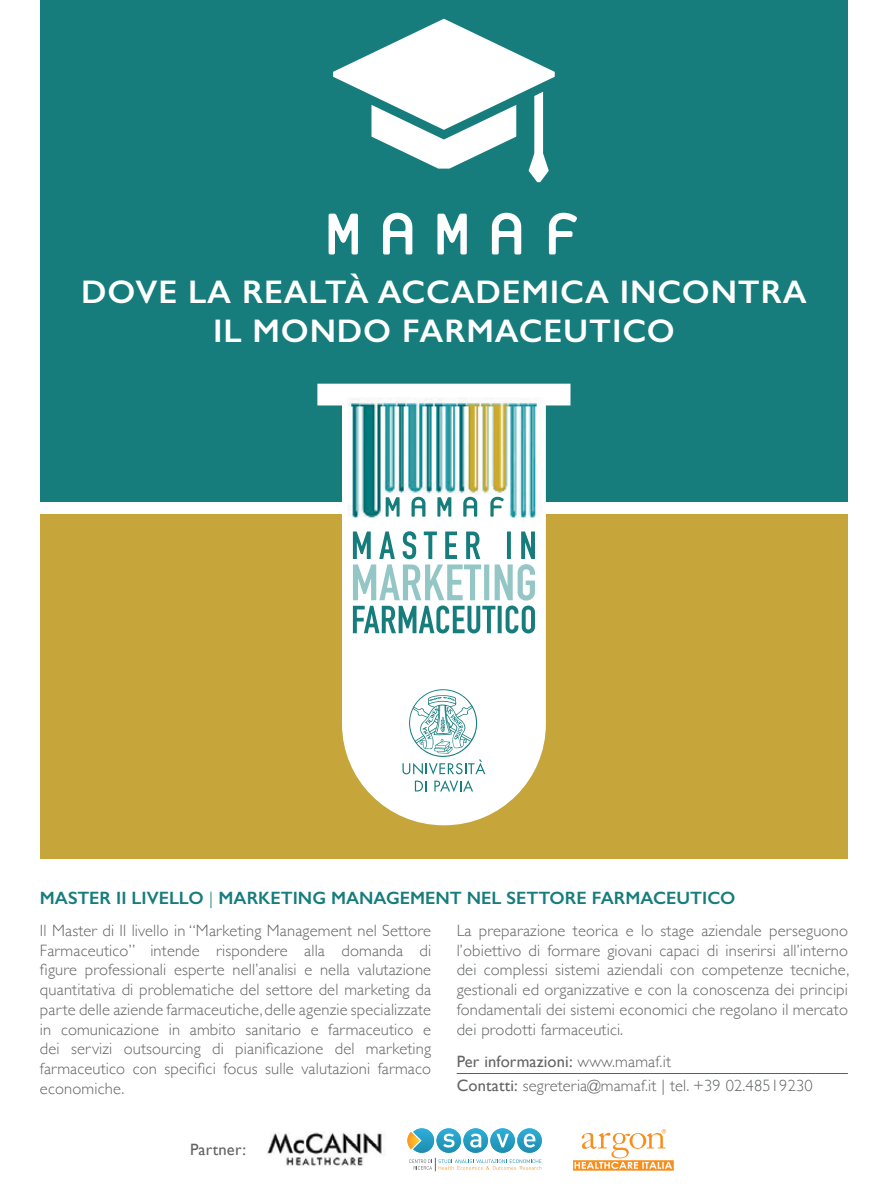
<style>
.page{position:relative;width:893px;height:1191px;background:#fff}
.page>*{position:absolute;margin:0;border:0;box-sizing:border-box;transform-origin:0 0}
.t1{font:600 32.85px/39.5px "Gill Sans";letter-spacing:.025em;color:#fff;text-align:center}
.t2{font:600 17.85px "Gill Sans";color:#167c7c}
.t3{font:300 16.35px/19.6px "Gill Sans";letter-spacing:.01em;color:#636466;text-align:justify}
.t4{font:16.35px "Gill Sans";letter-spacing:.01em;color:#636466}
.s1{font-weight:300}
.s2{font-weight:400}
</style>
<div class="page">
<div style="left:40px;top:0;width:808px;height:501px;background:#167c7c"></div>
<div style="left:40px;top:514px;width:808px;height:345px;background:#c6a53b"></div>
<svg style="left:317px;top:384px;width:253px;height:441px;fill:#fff"></svg>
<img style="left:347px;top:397px;width:196px;height:129px">
<svg style="left:353px;top:531px;width:182px;height:102px;background:#b8d7d7"></svg>
<svg style="left:386px;top:497px;width:118px;height:19px"></svg>
<svg style="left:333px;top:19px;width:222px;height:163px"></svg>
<svg style="left:329px;top:213px;width:248px;height:41px"></svg>
<hr style="left:457px;top:1073px;width:391px;height:1px;background:#167c7c">
<svg style="left:402px;top:689px;width:83px;height:103px;background:#d8e9e9"></svg>
<img style="left:267px;top:1132px;width:115px;height:34px">
<svg style="left:407px;top:1128px;width:135px;height:43px"></svg>
<svg style="left:573px;top:1129px;width:101px;height:41px"></svg>
<p class="t1" style="left:81px;top:272px;width:727px">DOVE LA REALTÀ ACCADEMICA INCONTRA<br>IL MONDO FARMACEUTICO</p>
<p class="t2" style="left:40px;top:887px;width:697px">MASTER II LIVELLO <span class="s1">|</span> MARKETING MANAGEMENT NEL SETTORE FARMACEUTICO</p>
<p class="t3" style="left:40px;top:920px;width:393px">Il Master di Il livello in “Marketing Management nel Settore Farmaceutico” intende rispondere alla domanda di figure professionali esperte nell’analisi e nella valutazione quantitativa di problematiche del settore del marketing da parte delle aziende farmaceutiche, delle agenzie specializzate in comunicazione in ambito sanitario e farmaceutico e dei servizi outsourcing di pianificazione del marketing farmaceutico con specifici focus sulle valutazioni farmaco economiche.</p>
<p class="t3" style="left:457px;top:920px;width:394px">La preparazione teorica e lo stage aziendale perseguono l’obiettivo di formare giovani capaci di inserirsi all’interno dei complessi sistemi aziendali con competenze tecniche, gestionali ed organizzative e con la conoscenza dei principi fondamentali dei sistemi economici che regolano il mercato dei prodotti farmaceutici.</p>
<p class="t3" style="left:457px;top:1048px;width:358px;line-height:24px"><span class="s2">Per informazioni:</span> www.mamaf.it<br><span class="s2">Contatti:</span> segreteria@mamaf.it | tel. +39 02.48519230</p>
<p class="t4" style="left:190px;top:1140px;width:57px">Partner:</p>
</div>
